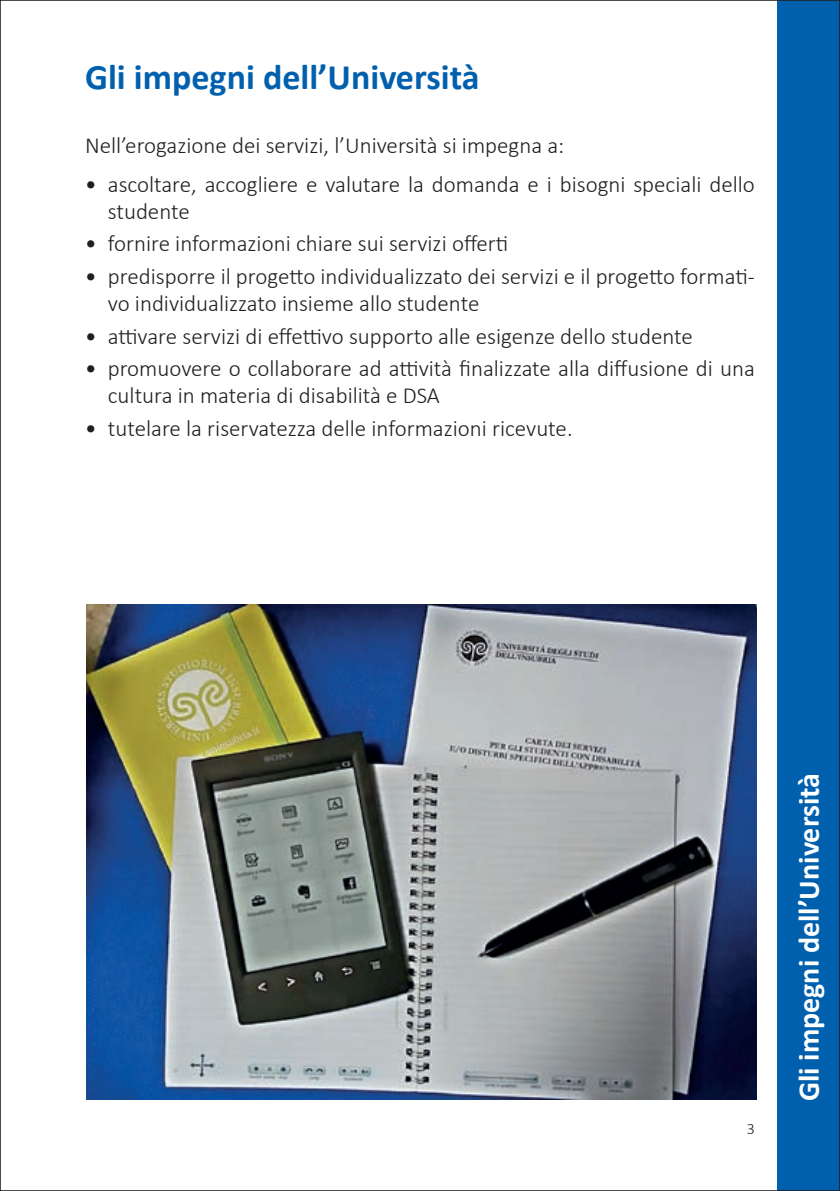
<style>
.page{position:relative;width:840px;height:1191px;background:#fff}
.page>*{position:absolute;margin:0;border:0;box-sizing:border-box;transform-origin:0 0}
.TESTATINA__BLU{font:700 36px "Calibri";color:#0160ae}
.Titolo_bande__centra{font:700 30px "Calibri";color:#fff}
.testo_con_punto__e_s{font:300 23px/27px "Calibri";color:#231f20}
.testo{font:300 23px "Calibri";color:#231f20}
.t1{font:300 16px "Calibri";color:#231f20}
.s1{font-weight:400}
</style>
<div class="page">
<div style="left:777px;top:0;width:62px;height:1191px;background:#0160ae"></div>
<img style="left:86px;top:604px;width:669px;height:495px">
<p class="TESTATINA__BLU" style="left:85px;top:54px;width:396px">Gli impegni dell’Università</p>
<p class="testo" style="left:85px;top:131px;width:480px">Nell’erogazione dei servizi, l’Università si impegna a:</p>
<p class="testo_con_punto__e_s" style="left:108px;top:170px;width:648px;text-indent:-23px"><span class="s1">•</span> ascoltare, accogliere e valutare la domanda e i bisogni speciali dello studente</p>
<p class="testo_con_punto__e_s" style="left:85px;top:230px;width:424px"><span class="s1">•</span> fornire informazioni chiare sui servizi offerti</p>
<p class="testo_con_punto__e_s" style="left:108px;top:263px;width:648px;text-indent:-23px"><span class="s1">•</span> predisporre il progetto individualizzato dei servizi e il progetto formati&shy;vo individualizzato insieme allo studente</p>
<p class="testo_con_punto__e_s" style="left:85px;top:322px;width:609px"><span class="s1">•</span> attivare servizi di effettivo supporto alle esigenze dello studente</p>
<p class="testo_con_punto__e_s" style="left:108px;top:355px;width:648px;text-indent:-23px"><span class="s1">•</span> promuovere o collaborare ad attività finalizzate alla diffusione di una cultura in materia di disabilità e DSA</p>
<p class="testo_con_punto__e_s" style="left:85px;top:415px;width:488px"><span class="s1">•</span> tutelare la riservatezza delle informazioni ricevute.</p>
<p class="t1" style="left:746px;top:1119px;width:10px">3</p>
<p class="Titolo_bande__centra" style="left:789px;top:1101px;width:330px;rotate:-90deg">Gli impegni dell’Università</p>
</div>
